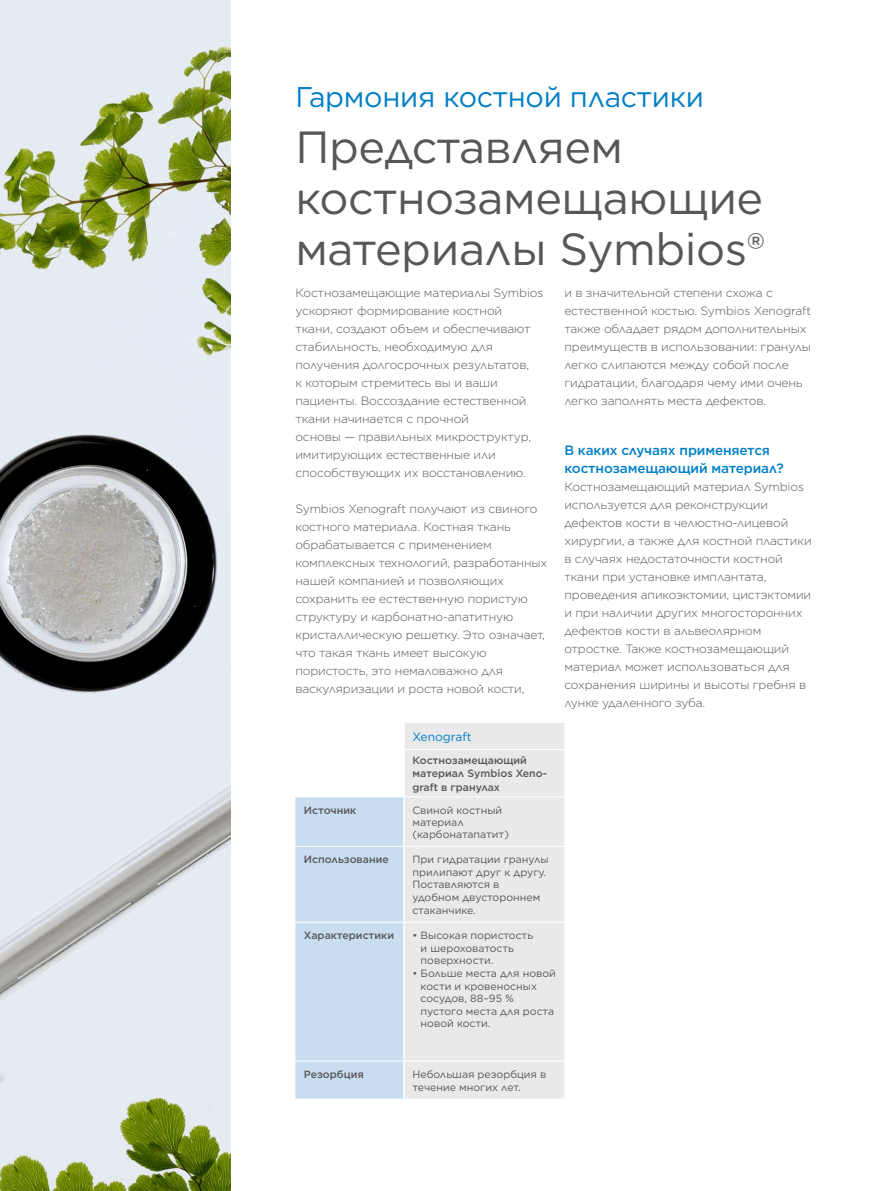
<style>
.page{position:relative;width:893px;height:1191px;background:#fff}
.page>*{position:absolute;margin:0;border:0;box-sizing:border-box;transform-origin:0 0}
.t1{font:45px/51px "Gotham";letter-spacing:-.01em;color:#57575a}
.t2{font:28.5px "Gotham";letter-spacing:-.01em;color:#007fc6}
.t3{font:500 13.5px/18px "Gotham";letter-spacing:-.01em;color:#007fc6}
.t4{font:300 12px/18px "Gotham";letter-spacing:-.01em;color:#57575a}
.t5{font:12px "Gotham";color:#007fc6}
.t6{font:10.5px/12.6px "Gotham";color:#57575a}
.t7{font:500 10.5px/13.5px "Gotham";color:#57575a}
</style>
<div class="page">
<div style="left:405px;top:723px;width:159px;height:375px;background:#e9e9ea"></div>
<div style="left:295px;top:797px;width:108px;height:301px;background:#c8ddf0"></div>
<hr style="left:404px;top:749px;width:160px;height:1px;background:#fff">
<hr style="left:404px;top:796px;width:160px;height:1px;background:#fff">
<hr style="left:295px;top:846px;width:109px;height:1px;background:#fff">
<hr style="left:404px;top:846px;width:160px;height:1px;background:#fff">
<hr style="left:295px;top:921px;width:109px;height:1px;background:#fff">
<hr style="left:404px;top:921px;width:160px;height:1px;background:#fff">
<hr style="left:295px;top:1060px;width:109px;height:1px;background:#fff">
<hr style="left:404px;top:1060px;width:160px;height:1px;background:#fff">
<img style="left:0;top:0;width:230px;height:1191px">
<h2 class="t2" style="left:295px;top:79px;width:410px">Гармония костной пластики</h2>
<h1 class="t1" style="left:295px;top:120px;width:471px">Представляем костнозамещающие материалы Symbios®</h1>
<p class="t4" style="left:295px;top:283px;width:249px">Костнозамещающие материалы Symbios ускоряют формирование костной<br>ткани, создают объем и обеспечивают стабильность, необходимую для получения долгосрочных результатов,<br>к которым стремитесь вы и ваши пациенты. Воссоздание естественной ткани начинается с прочной<br>основы — правильных микроструктур, имитирующих естественные или способствующих их восстановлению.</p>
<p class="t4" style="left:295px;top:499px;width:253px">Symbios Xenograft получают из свиного костного материала. Костная ткань обрабатывается с применением комплексных технологий, разработанных нашей компанией и позволяющих сохранить ее естественную пористую структуру и карбонатно-апатитную кристаллическую решетку. Это означает, что такая ткань имеет высокую пористость, это немаловажно для васкуляризации и роста новой кости,</p>
<p class="t5" style="left:412px;top:729px;width:61px">Xenograft</p>
<p class="t7" style="left:412px;top:753px;width:136px">Костнозамещающий материал Symbios Xeno&shy;graft в гранулах</p>
<p class="t7" style="left:304px;top:803px;width:54px">Источник</p>
<p class="t6" style="left:412px;top:804px;width:98px;line-height:12px">Свиной костный материал (карбонатапатит)</p>
<p class="t7" style="left:304px;top:852px;width:86px">Использование</p>
<p class="t6" style="left:412px;top:853px;width:138px">При гидратации гранулы прилипают друг к другу.<br>Поставляются в удобном двустороннем стаканчике.</p>
<p class="t7" style="left:304px;top:928px;width:92px">Характеристики</p>
<p class="t6" style="left:421px;top:929px;width:114px;text-indent:-8px">• Высокая пористость и шероховатость поверхности.</p>
<p class="t6" style="left:421px;top:966px;width:137px;text-indent:-8px">• Больше места для новой кости и кровеносных сосудов, 88–95 % пустого места для роста новой кости.</p>
<p class="t4" style="left:564px;top:283px;width:248px">и в значительной степени схожа с естественной костью. Symbios Xenograft также обладает рядом дополнительных преимуществ в использовании: гранулы легко слипаются между собой после гидратации, благодаря чему ими очень легко заполнять места дефектов.</p>
<p class="t3" style="left:564px;top:440px;width:221px">В каких случаях применяется костнозамещающий материал?</p>
<p class="t4" style="left:564px;top:477px;width:249px">Костнозамещающий материал Symbios используется для реконструкции дефектов кости в челюстно-лицевой хирургии, а также для костной пластики в случаях недостаточности костной ткани при установке имплантата, проведения апикоэктомии, цистэктомии и при наличии других многосторонних дефектов кости в альвеолярном отростке. Также костнозамещающий материал может использоваться для сохранения ширины и высоты гребня в лунке удаленного зуба.</p>
<p class="t7" style="left:304px;top:1067px;width:61px">Резорбция</p>
<p class="t6" style="left:412px;top:1067px;width:135px">Небольшая резорбция в течение многих лет.</p>
</div>
